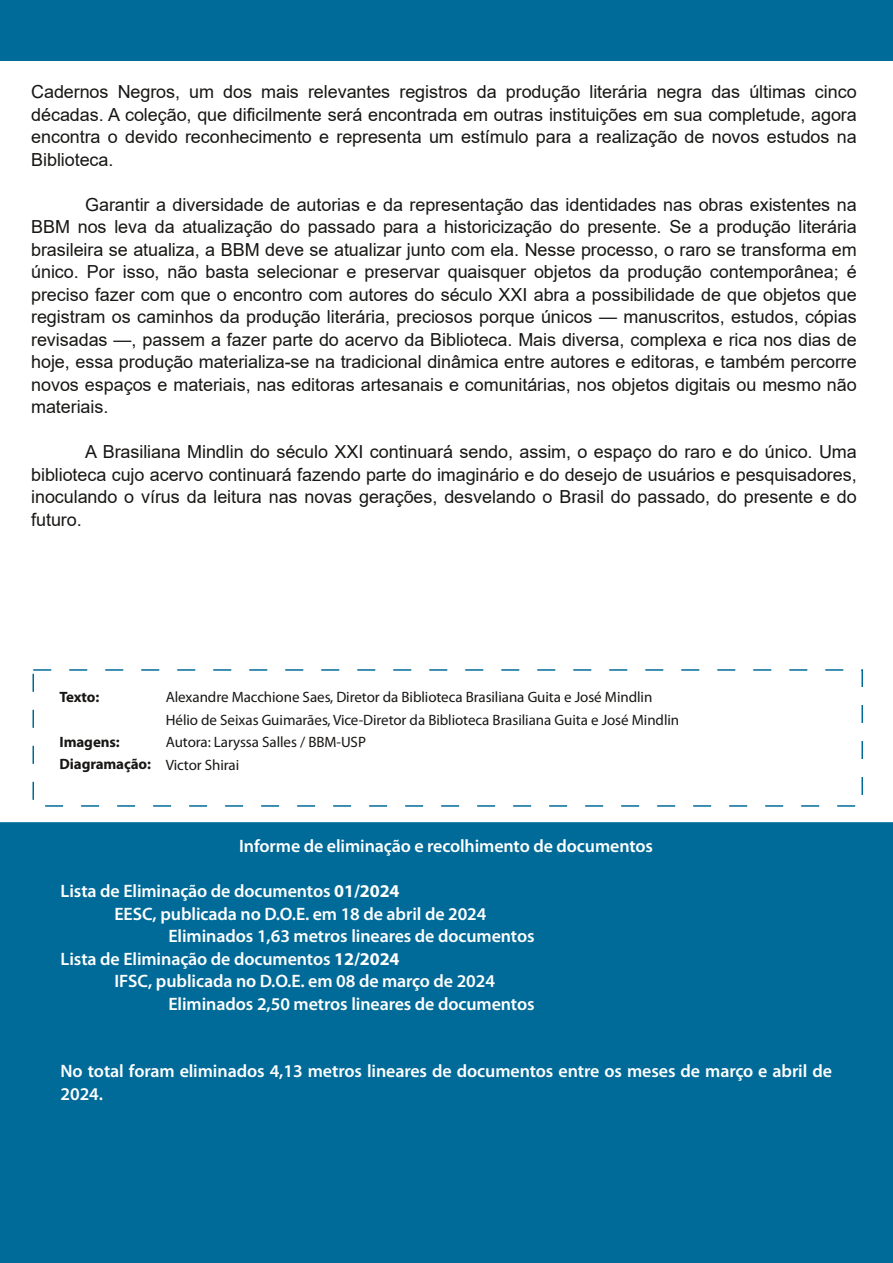
<style>
.page{position:relative;width:893px;height:1263px;background:#fff}
.page>*{position:absolute;margin:0;border:0;box-sizing:border-box;transform-origin:0 0}
.t1{font:18px/22.5px "Arial";letter-spacing:-.005em;color:#181715;text-align:justify}
.t2{font:600 18px/22.5px "Myriad Pro";letter-spacing:-.005em;color:#fff}
.t3{font:15px/22.5px "Myriad Pro";letter-spacing:-.005em;color:#181715}
.t4{font:700 15px/22.5px "Myriad Pro";letter-spacing:-.01em;color:#181715}
.s1{font-weight:700}
</style>
<div class="page">
<div style="left:0;top:0;width:893px;height:61px;background:#006b98"></div>
<div style="left:0;top:822px;width:893px;height:441px;background:#006b98"></div>
<div style="left:32px;top:669px;width:831px;height:138px;border:2px dashed #006b98"></div>
<p class="t1" style="left:31px;top:81px;width:827px">Cadernos Negros, um dos mais relevantes registros da produção literária negra das últimas cinco décadas. A coleção, que dificilmente será encontrada em outras instituições em sua completude, agora encontra o devido reconhecimento e representa um estímulo para a realização de novos estudos na Biblioteca.</p>
<p class="t1" style="left:31px;top:193px;width:827px;text-indent:54px">Garantir a diversidade de autorias e da representação das identidades nas obras existentes na BBM nos leva da atualização do passado para a historicização do presente. Se a produção literária brasileira se atualiza, a BBM deve se atualizar junto com ela. Nesse processo, o raro se transforma em único. Por isso, não basta selecionar e preservar quaisquer objetos da produção contemporânea; é preciso fazer com que o encontro com autores do século XXI abra a possibilidade de que objetos que registram os caminhos da produção literária, preciosos porque únicos — manuscritos, estudos, cópias revisadas —, passem a fazer parte do acervo da Biblioteca. Mais diversa, complexa e rica nos dias de hoje, essa produção materializa-se na tradicional dinâmica entre autores e editoras, e também percorre novos espaços e materiais, nas editoras artesanais e comunitárias, nos objetos digitais ou mesmo não materiais.</p>
<p class="t1" style="left:31px;top:441px;width:827px;text-indent:54px">A Brasiliana Mindlin do século XXI continuará sendo, assim, o espaço do raro e do único. Uma biblioteca cujo acervo continuará fazendo parte do imaginário e do desejo de usuários e pesquisadores, inoculando o vírus da leitura nas novas gerações, desvelando o Brasil do passado, do presente e do futuro.</p>
<p class="t4" style="left:60px;top:687px;width:41px">Texto:</p>
<p class="t4" style="left:60px;top:732px;width:93px">Imagens:<br>Diagramação:</p>
<p class="t3" style="left:166px;top:687px;width:515px">Alexandre Macchione Saes, Diretor da Biblioteca Brasiliana Guita e José Mindlin Hélio de Seixas Guimarães, Vice-Diretor da Biblioteca Brasiliana Guita e José Mindlin Autora: Laryssa Salles / BBM-USP<br>Victor Shirai</p>
<p class="t2" style="left:239px;top:836px;width:415px">Informe de eliminação e recolhimento de documentos</p>
<p class="t2" style="left:60px;top:881px;width:341px">Lista de Eliminação de documentos <span class="s1">01/2024</span></p>
<p class="t2" style="left:114px;top:904px;width:374px">EESC, publicada no D.O.E. em 18 de abril de 2024</p>
<p class="t2" style="left:168px;top:926px;width:368px">Eliminados 1,63 metros lineares de documentos</p>
<p class="t2" style="left:60px;top:949px;width:341px">Lista de Eliminação de documentos <span class="s1">12/2024</span></p>
<p class="t2" style="left:114px;top:971px;width:382px">IFSC, publicada no D.O.E. em 08 de março de 2024</p>
<p class="t2" style="left:168px;top:994px;width:368px">Eliminados 2,50 metros lineares de documentos</p>
<p class="t2" style="left:60px;top:1061px;width:773px">No total foram eliminados 4,13 metros lineares de documentos entre os meses de março e abril de<br>2024.</p>
</div>
